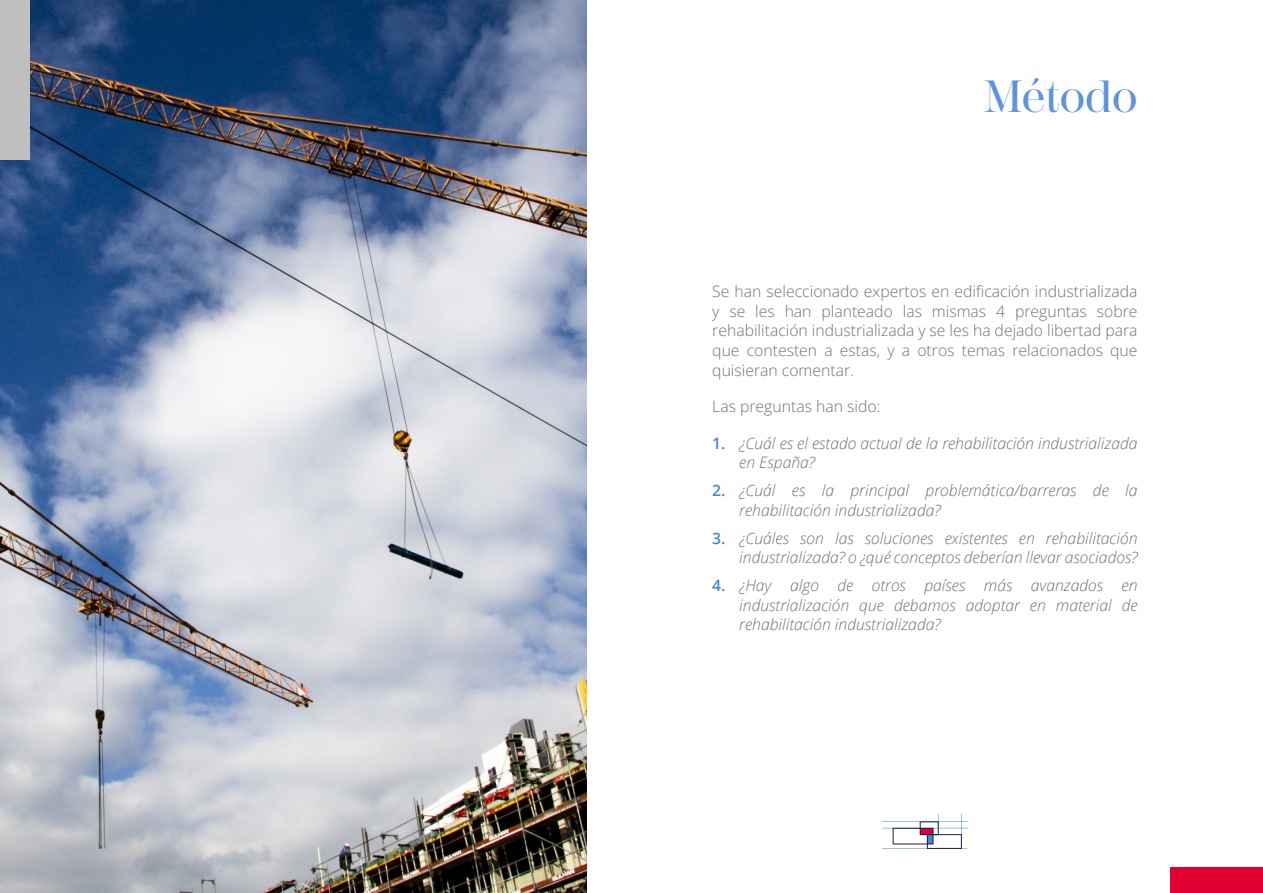
<style>
.page{position:relative;width:1263px;height:893px;background:#fff}
.page>*{position:absolute;margin:0;border:0;box-sizing:border-box;transform-origin:0 0}
._001_Capitulos{font:500 45px "Scotch Display";color:#5e94de}
.t1{font:italic 300 15.75px/19.5px "Open Sans";color:#717271}
.texto_comun{font:300 15.75px/19.5px "Open Sans";color:#717271;text-align:justify}
.s1{font-weight:600;font-style:normal;color:#3f88da}
</style>
<div class="page">
<img style="left:0;top:0;width:587px;height:893px">
<svg style="left:881px;top:813px;width:88px;height:36px"></svg>
<div style="left:0;top:0;width:30px;height:160px;background:#c0bfc0"></div>
<div style="left:1170px;top:867px;width:93px;height:26px;background:#e00031"></div>
<p class="_001_Capitulos" style="left:984px;top:71px;width:155px">Método</p>
<p class="texto_comun" style="left:712px;top:282px;width:427px">Se han seleccionado expertos en edificación industrializada y se les han planteado las mismas 4 preguntas sobre rehabilitación industrializada y se les ha dejado libertad para que contesten a estas, y a otros temas relacionados que quisieran comentar.</p>
<p class="texto_comun" style="left:712px;top:396px;width:170px">Las preguntas han sido:</p>
<p class="t1" style="left:739px;top:432px;width:400px;text-indent:-27px"><span class="s1">1.</span> ¿Cuál es el estado actual de la rehabilitación industrializada en España?</p>
<p class="t1" style="left:739px;top:480px;width:400px;text-indent:-27px"><span class="s1">2.</span> ¿Cuál es la principal problemática/barreras de la rehabilitación industrializada?</p>
<p class="t1" style="left:712px;top:527px;width:427px;text-align:right"><span class="s1">3.</span> ¿Cuáles son las soluciones existentes en rehabilitación industrializada? o ¿qué conceptos deberían llevar asociados?</p>
<p class="t1" style="left:739px;top:575px;width:400px;text-align:justify;text-indent:-27px"><span class="s1">4.</span> ¿Hay algo de otros países más avanzados en industrialización que debamos adoptar en material de rehabilitación industrializada?</p>
</div>
